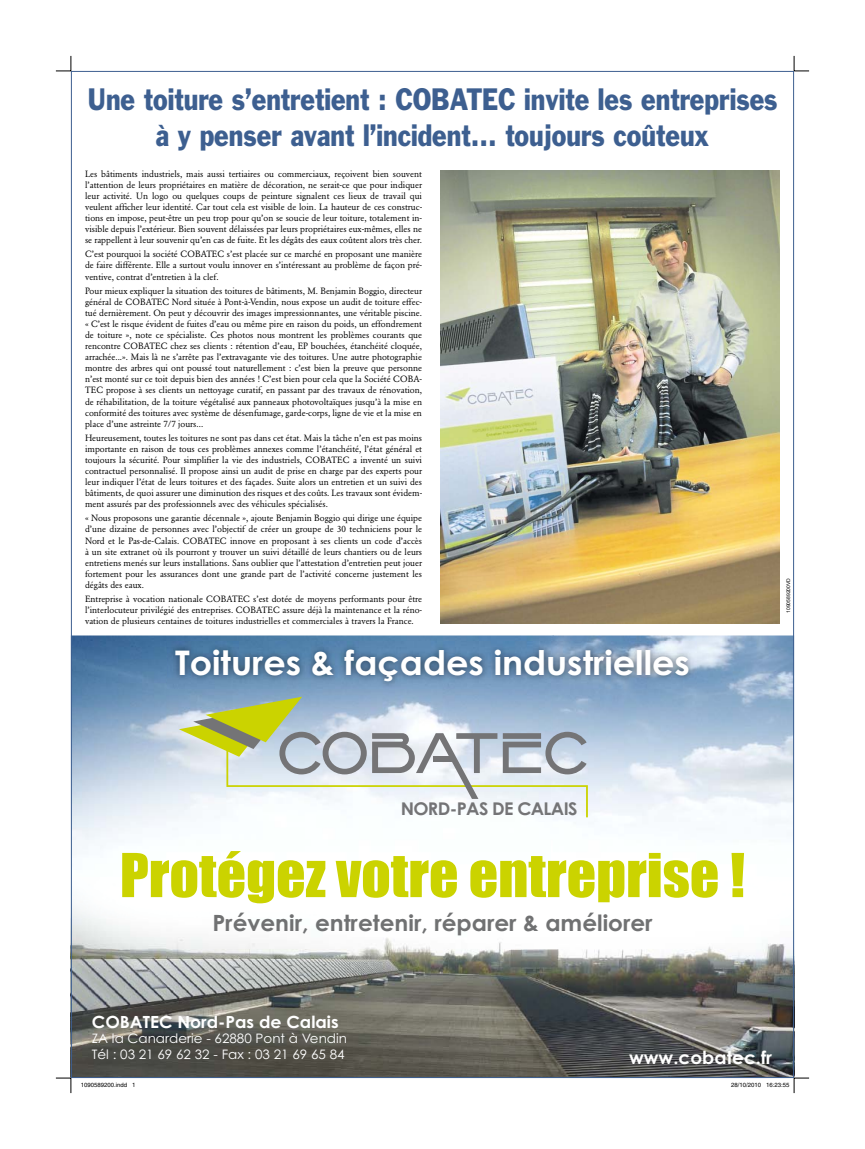
<style>
.page{position:relative;width:865px;height:1149px;background:#fff}
.page>*{position:absolute;margin:0;border:0;box-sizing:border-box;transform-origin:0 0}
.t1{font:55.9px "Impact OV SNXJDC";color:#cbd300}
.t2{font:33.9px "Century Gothic Bold OV KNXJDC";color:#fff}
.t3{font:28.6px/36px "Franklin Gothic";color:#3d5f90;text-align:center;scale:.84 1}
.t4{font:22.4px "Century Gothic Bold OV KNXJDC";color:#707172}
.t5{font:17.9px "Century Gothic Bold OV KNXJDC";color:#fff}
.t6{font:17.5px "Century Gothic Bold OV KNXJDC";letter-spacing:-.035em;color:#747476}
.t7{font:16.8px "Century Gothic Bold OV KNXJDC";color:#fff}
.t8{font:13px/15.6px "Century Gothic OV ONXJDC";color:#fff}
.t9{font:9px/11.1px "Garamond BE";color:#000;text-align:justify}
.t10{font:6px "Helvetica";color:#000}
.t11{font:5px "Arial";color:#000}
</style>
<div class="page">
<img style="left:73px;top:635px;width:719px;height:440px">
<img style="left:167px;top:641px;width:529px;height:47px">
<svg style="left:179px;top:696px;width:409px;height:121px"></svg>
<div style="left:433px;top:755px;width:21px;height:6px;background:#747476"></div>
<img style="left:440px;top:170px;width:340px;height:453px">
<svg style="left:56px;top:56px;width:16px;height:16px"></svg>
<svg style="left:56px;top:1077px;width:16px;height:15px"></svg>
<svg style="left:793px;top:56px;width:16px;height:16px"></svg>
<svg style="left:730px;top:1077px;width:79px;height:15px"></svg>
<h3 class="t3" style="left:87px;top:81px;width:823px">Une toiture s’entretient : COBATEC invite les entreprises à y penser avant l’incident... toujours coûteux</h3>
<p class="t9" style="left:85px;top:168px;width:338px">Les bâtiments industriels, mais aussi tertiaires ou commerciaux, reçoivent bien souvent l’attention de leurs propriétaires en matière de décoration, ne serait-ce que pour indiquer leur activité. Un logo ou quelques coups de peinture signalent ces lieux de travail qui veulent afficher leur identité. Car tout cela est visible de loin. La hauteur de ces construc&shy;tions en impose, peut-être un peu trop pour qu’on se soucie de leur toiture, totalement in&shy;visible depuis l’extérieur. Bien souvent délaissées par leurs propriétaires eux-mêmes, elles ne se rappellent à leur souvenir qu’en cas de fuite. Et les dégâts des eaux coûtent alors très cher.</p>
<p class="t9" style="left:85px;top:249px;width:338px">C’est pourquoi la société COBATEC s’est placée sur ce marché en proposant une manière de faire différente. Elle a surtout voulu innover en s’intéressant au problème de façon pré&shy;ventive, contrat d’entretien à la clef.</p>
<p class="t9" style="left:85px;top:285px;width:338px">Pour mieux expliquer la situation des toitures de bâtiments, M. Benjamin Boggio, directeur général de COBATEC Nord située à Pont-à-Vendin, nous expose un audit de toiture effec&shy;tué dernièrement. On peut y découvrir des images impressionnantes, une véritable piscine. « C’est le risque évident de fuites d’eau ou même pire en raison du poids, un effondrement de toiture », note ce spécialiste. Ces photos nous montrent les problèmes courants que rencontre COBATEC chez ses clients : rétention d’eau, EP bouchées, étanchéité cloquée, arrachée...». Mais là ne s’arrête pas l’extravagante vie des toitures. Une autre photographie montre des arbres qui ont poussé tout naturellement : c’est bien la preuve que personne n’est monté sur ce toit depuis bien des années ! C’est bien pour cela que la Société COBA-TEC propose à ses clients un nettoyage curatif, en passant par des travaux de rénovation, de réhabilitation, de la toiture végétalisé aux panneaux photovoltaïques jusqu’à la mise en conformité des toitures avec système de désenfumage, garde-corps, ligne de vie et la mise en place d’une astreinte 7/7 jours...</p>
<p class="t9" style="left:85px;top:432px;width:338px">Heureusement, toutes les toitures ne sont pas dans cet état. Mais la tâche n’en est pas moins importante en raison de tous ces problèmes annexes comme l’étanchéité, l’état général et toujours la sécurité. Pour simplifier la vie des industriels, COBATEC a inventé un suivi contractuel personnalisé. Il propose ainsi un audit de prise en charge par des experts pour leur indiquer l’état de leurs toitures et des façades. Suite alors un entretien et un suivi des bâtiments, de quoi assurer une diminution des risques et des coûts. Les travaux sont évidem&shy;ment assurés par des professionnels avec des véhicules spécialisés.</p>
<p class="t9" style="left:85px;top:512px;width:338px">« Nous proposons une garantie décennale », ajoute Benjamin Boggio qui dirige une équipe d’une dizaine de personnes avec l’objectif de créer un groupe de 30 techniciens pour le Nord et le Pas-de-Calais. COBATEC innove en proposant à ses clients un code d’accès à un site extranet où ils pourront y trouver un suivi détaillé de leurs chantiers ou de leurs entretiens menés sur leurs installations. Sans oublier que l’attestation d’entretien peut jouer fortement pour les assurances dont une grande part de l’activité concerne justement les dégâts des eaux.</p>
<p class="t9" style="left:85px;top:593px;width:338px">Entreprise à vocation nationale COBATEC s’est dotée de moyens performants pour être l’interlocuteur privilégié des entreprises. COBATEC assure déjà la maintenance et la réno&shy;vation de plusieurs centaines de toitures industrielles et commerciales à travers la France.</p>
<h2 class="t2" style="left:175px;top:641px;width:516px">Toitures &amp; façades industrielles</h2>
<p class="t11" style="left:785px;top:612px;width:36px;rotate:-90deg">1090589200VD</p>
<h3 class="t6" style="left:400px;top:797px;width:178px">NORD-PAS DE CALAIS</h3>
<h1 class="t1" style="left:120px;top:840px;width:626px">Protégez votre entreprise !</h1>
<h3 class="t4" style="left:212px;top:908px;width:442px">Prévenir, entretenir, réparer &amp; améliorer</h3>
<h3 class="t7" style="left:92px;top:1010px;width:248px">COBATEC Nord-Pas de Calais</h3>
<h3 class="t8" style="left:92px;top:1030px;width:257px">ZA la Canarderie - 62880 Pont à Vendin<br>Tél : 03 21 69 62 32 - Fax : 03 21 69 65 84</h3>
<h3 class="t5" style="left:629px;top:1045px;width:145px">www.cobatec.fr</h3>
<p class="t10" style="left:81px;top:1081px;width:56px">1090589200.indd 1</p>
<p class="t10" style="left:731px;top:1081px;width:60px">28/10/2010 16:23:55</p>
</div>
